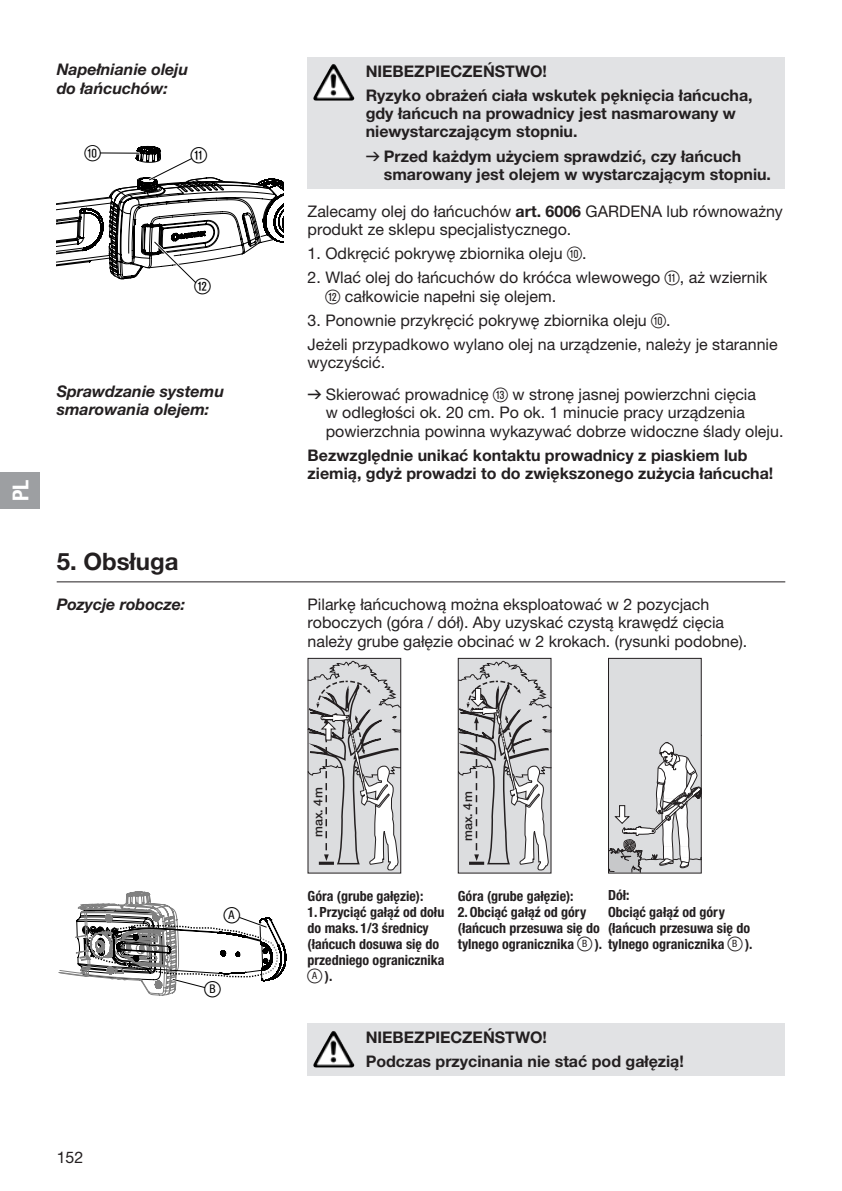
<style>
.page{position:relative;width:842px;height:1191px;background:#fff}
.page>*{position:absolute;margin:0;border:0;box-sizing:border-box;transform-origin:0 0}
.t1{font:700 24px "GARDENA Pro";color:#231f20}
.t2{font:22px "Ziffernim Kreisund Quadrat BQ";color:#000}
.t3{font:22px "GARDENA Pro Bo Cond";color:#fff}
.t4{font:16px/18.4px "GARDENA Pro";color:#231f20}
.t5{font:700 16px/18.4px "GARDENA Pro";color:#231f20}
.t6{font:italic 700 16px/18.4px "GARDENA Pro";color:#231f20}
.t7{font:14px/16px "GARDENA Pro Bo Cond";color:#231f20}
.t8{font:500 12.4px "GARDENA Pro";letter-spacing:-.03em;color:#231f20}
.s1{font-family:"Formdruck";font-weight:400}
.s2{font-weight:700}
.s3{font-family:"Ziffernim Kreisund Quadrat BQ";font-size:20px}
.s4{font-family:"Formdruck"}
.s5{font-family:"GARDENA Pro";font-stretch:condensed;font-size:10px}
</style>
<div class="page">
<div style="left:308px;top:57px;width:477px;height:131px;background:#e1e2e4"></div>
<svg style="left:57px;top:145px;width:226px;height:139px"></svg>
<img style="left:315px;top:64px;width:18px;height:31px">
<hr style="left:57px;top:581px;width:728px;height:1px;background:#231f20">
<svg style="left:310px;top:660px;width:89px;height:211px;background:#c3c3c5"></svg>
<div style="left:308px;top:658px;width:93px;height:215px;border:1px solid #231f20"></div>
<svg style="left:460px;top:660px;width:89px;height:211px;background:#c3c3c5"></svg>
<div style="left:458px;top:658px;width:93px;height:215px;border:1px solid #231f20"></div>
<svg style="left:610px;top:660px;width:90px;height:211px;background:#d1d1d3"></svg>
<div style="left:608px;top:658px;width:94px;height:215px;border:1px solid #231f20"></div>
<svg style="left:58px;top:891px;width:229px;height:105px"></svg>
<div style="left:308px;top:1023px;width:477px;height:53px;background:#e1e2e4"></div>
<img style="left:313px;top:1031px;width:31px;height:36px">
<div style="left:0;top:472px;width:40px;height:37px;background:#9d9fa2"></div>
<h2 class="t3" style="left:7px;top:501px;width:23px;rotate:-90deg">PL</h2>
<p class="t6" style="left:57px;top:60px;width:133px">Napełnianie oleju do łańcuchów:</p>
<h2 class="t2" style="left:84px;top:141px;width:18px">0</h2>
<h2 class="t2" style="left:191px;top:142px;width:18px">Q</h2>
<h2 class="t2" style="left:195px;top:273px;width:18px">W</h2>
<p class="t5" style="left:366px;top:58px;width:388px;line-height:24px">NIEBEZPIECZEŃSTWO!<br>Ryzyko obrażeń ciała wskutek pęknięcia łańcucha,</p>
<p class="t5" style="left:366px;top:104px;width:372px">gdy łańcuch na prowadnicy jest nasmarowany w niewystarczającym stopniu.</p>
<p class="t5" style="left:384px;top:146px;width:389px;text-indent:-18px"><span class="s1">v</span> Przed każdym użyciem sprawdzić, czy łańcuch smarowany jest olejem w wystarczającym stopniu.</p>
<p class="t4" style="left:308px;top:202px;width:477px">Zalecamy olej do łańcuchów <span class="s2">art. 6006</span> GARDENA lub równoważny produkt ze sklepu specjalistycznego.</p>
<p class="t4" style="left:308px;top:244px;width:281px">1. Odkręcić pokrywę zbiornika oleju <span class="s3">0</span>.</p>
<p class="t4" style="left:325px;top:268px;width:444px;text-indent:-18px">2. Wlać olej do łańcuchów do króćca wlewowego <span class="s3">Q</span>, aż wziernik<br><span class="s3">W</span> całkowicie napełni się olejem.</p>
<p class="t4" style="left:308px;top:308px;width:472px;line-height:24px">3. Ponownie przykręcić pokrywę zbiornika oleju <span class="s3">0</span>.<br>Jeżeli przypadkowo wylano olej na urządzenie, należy je starannie</p>
<p class="t4" style="left:308px;top:353px;width:79px">wyczyścić.</p>
<p class="t6" style="left:57px;top:381px;width:169px">Sprawdzanie systemu smarowania olejem:</p>
<p class="t4" style="left:326px;top:385px;width:459px;text-indent:-18px"><span class="s4">v</span> Skierować prowadnicę <span class="s3">E</span> w stronę jasnej powierzchni cięcia<br>w odległości ok. 20 cm. Po ok. 1 minucie pracy urządzenia powierzchnia powinna wykazywać dobrze widoczne ślady oleju.</p>
<p class="t5" style="left:308px;top:445px;width:467px">Bezwzględnie unikać kontaktu prowadnicy z piaskiem lub ziemią, gdyż prowadzi to do zwiększonego zużycia łańcucha!</p>
<h1 class="t1" style="left:57px;top:546px;width:123px">5. Obsługa</h1>
<p class="t6" style="left:57px;top:594px;width:130px">Pozycje robocze:</p>
<p class="t4" style="left:308px;top:594px;width:441px">Pilarkę łańcuchową można eksploatować w 2 pozycjach roboczych (góra / dół). Aby uzyskać czystą krawędź cięcia należy grube gałęzie obcinać w 2 krokach. (rysunki podobne).</p>
<p class="t4" style="left:57px;top:1147px;width:28px">152</p>
<h2 class="t2" style="left:224px;top:902px;width:18px">ß<sup>A</sup></h2>
<h2 class="t2" style="left:205px;top:976px;width:18px">ß<sup>B</sup></h2>
<p class="t8" style="left:311px;top:836px;width:51px;rotate:-90deg">max. 4 m</p>
<p class="t8" style="left:460px;top:840px;width:51px;rotate:-90deg">max. 4 m</p>
<p class="t7" style="left:308px;top:887px;width:117px">Góra (grube gałęzie):</p>
<p class="t7" style="left:308px;top:903px;width:139px">1. Przyciąć gałąź od dołu do maks. 1/3 średnicy (łańcuch dosuwa się do przedniego ogranicznika <span class="s3">ß</span><span class="s5">A</span> ).</p>
<p class="t7" style="left:608px;top:887px;width:143px">Dół:<br>Obciąć gałąź od góry (łańcuch przesuwa się do</p>
<p class="t7" style="left:458px;top:887px;width:117px">Góra (grube gałęzie):</p>
<p class="t7" style="left:458px;top:903px;width:296px">2. Obciąć gałąź od góry<br>(łańcuch przesuwa się do<br>tylnego ogranicznika <span class="s3">ß</span><span class="s5">B</span> ). tylnego ogranicznika <span class="s3">ß</span><span class="s5">B</span> ).</p>
<p class="t5" style="left:366px;top:1025px;width:320px;line-height:24px">NIEBEZPIECZEŃSTWO!<br>Podczas przycinania nie stać pod gałęzią!</p>
</div>
